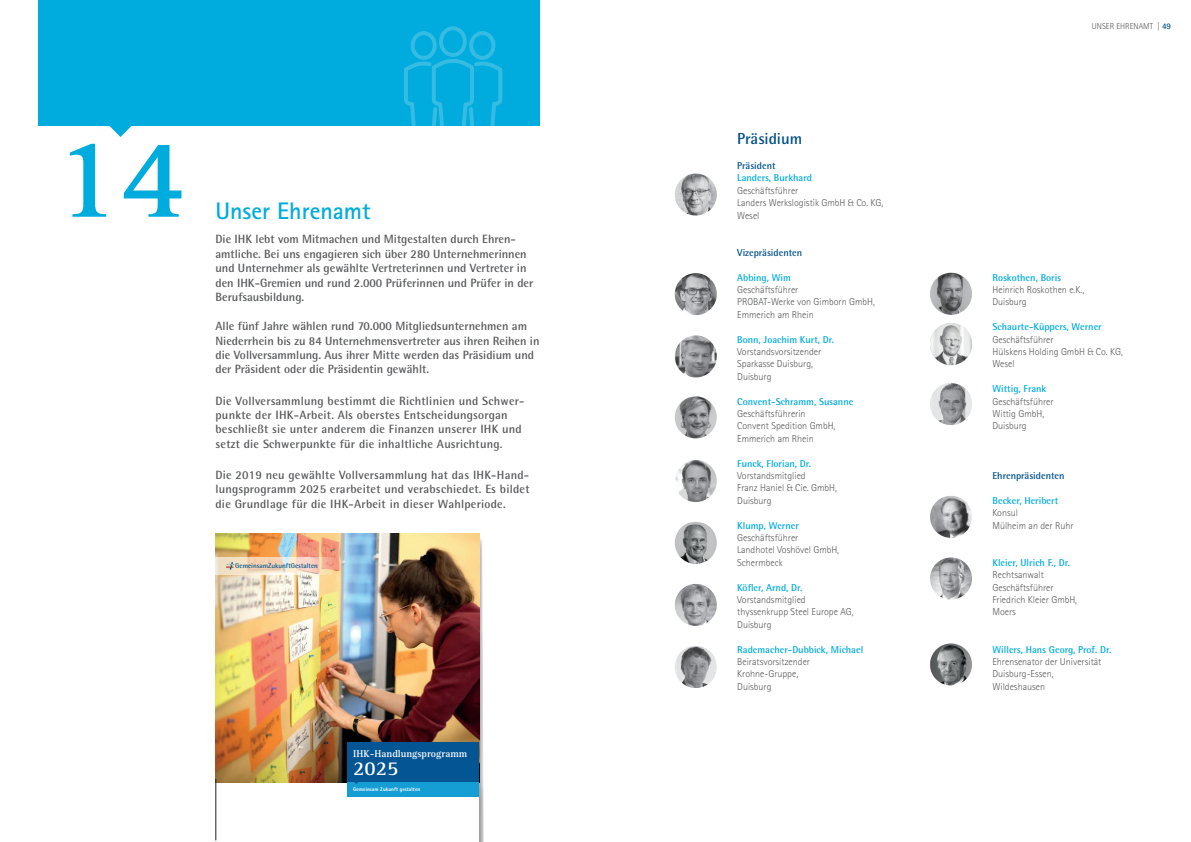
<style>
.page{position:relative;width:1191px;height:842px;background:#fff}
.page>*{position:absolute;margin:0;border:0;box-sizing:border-box;transform-origin:0 0}
.t1{font:700 117.1px "Rotis Serif Pro";color:#00acdd}
.t2{font:700 24px "Rotis Sans Serif Pro";color:#00acdd}
.t3{font:700 20.3px "Rotis Serif";color:#fff}
.t4{font:700 16px "Rotis Semi Sans Pro";color:#004f8c}
.t5{font:700 12px/14.4px "Rotis Semi Sans Pro";color:#57585a}
.t6{font:700 12px/14.4px "Rotis Semi Sans Pro";letter-spacing:.02em;color:#57585a}
.t7{font:700 10.2px "Rotis Serif";color:#fff}
.t8{font:300 10px/12.4px "Rotis Sans Serif Pro";color:#57585a}
.t9{font:700 10px "Rotis Semi Sans Pro";color:#00acdd}
.t10{font:700 10px "Rotis Semi Sans Pro";color:#004f8c}
.t11{font:300 8.5px "Rotis Sans Serif Pro";color:#57585a}
.t12{font:700 6.9px "Rotis Semi Sans";color:#01538e}
.t13{font:800 5.3px "Rotis Sans Serif";letter-spacing:.01em;color:#fff}
.s1{font-weight:700;color:#004f8c}
</style>
<div class="page">
<img style="left:675px;top:335px;width:42px;height:42px;border-radius:21px">
<img style="left:675px;top:273px;width:42px;height:42px;border-radius:21px">
<img style="left:675px;top:396px;width:42px;height:42px;border-radius:21px">
<img style="left:675px;top:174px;width:42px;height:42px;border-radius:21px">
<img style="left:675px;top:460px;width:42px;height:42px">
<div style="left:675px;top:522px;width:42px;height:42px;background:#bfc0c3;border-radius:50%"></div>
<img style="left:679px;top:523px;width:33px;height:41px">
<div style="left:675px;top:646px;width:42px;height:42px;background:#e6e7e9;border-radius:50%"></div>
<img style="left:677px;top:646px;width:36px;height:42px">
<div style="left:38px;top:0;width:502px;height:125px;background:#00acdd"></div>
<svg style="left:404px;top:26px;width:99px;height:99px"></svg>
<div style="left:411px;top:31px;width:26px;height:29px;border:4px solid #6eceeb;border-radius:50%"></div>
<svg style="left:106px;top:125px;width:28px;height:12px"></svg>
<img style="left:930px;top:557px;width:42px;height:42px;border-radius:21px">
<img style="left:930px;top:496px;width:42px;height:42px;border-radius:21px">
<img style="left:930px;top:643px;width:42px;height:42px">
<div style="left:930px;top:383px;width:42px;height:42px;background:#e6e7e9;border-radius:50%"></div>
<img style="left:932px;top:383px;width:35px;height:42px">
<img style="left:930px;top:323px;width:42px;height:42px">
<svg style="left:215px;top:539px;width:269px;height:303px"></svg>
<div style="left:216px;top:534px;width:263px;height:308px;background:#fff"></div>
<img style="left:216px;top:534px;width:263px;height:248px">
<div style="left:347px;top:743px;width:132px;height:39px;background:#035593"></div>
<div style="left:347px;top:782px;width:132px;height:14px;background:#159ed4"></div>
<svg style="left:216px;top:557px;width:120px;height:18px;background:#f4d8bf"></svg>
<svg style="left:226px;top:562px;width:8px;height:8px"></svg>
<hr style="left:216px;top:779px;width:1px;height:61px;background:#231f20">
<img style="left:930px;top:273px;width:42px;height:42px;border-radius:20px">
<img style="left:675px;top:584px;width:41px;height:42px">
<h1 class="t1" style="left:55px;top:106px;width:132px">14</h1>
<h2 class="t2" style="left:215px;top:195px;width:157px">Unser Ehrenamt</h2>
<p class="t5" style="left:215px;top:232px;width:319px">Die IHK lebt vom Mitmachen und Mitgestalten durch Ehren&shy;amtliche. Bei uns engagieren sich über 280 Unternehmerinnen und Unternehmer als gewählte Vertreterinnen und Vertreter in den IHK-Gremien und rund 2.000 Prüferinnen und Prüfer in der Berufsausbildung.</p>
<p class="t5" style="left:215px;top:319px;width:325px">Alle fünf Jahre wählen rund 70.000 Mitgliedsunternehmen am Niederrhein bis zu 84 Unternehmensvertreter aus ihren Reihen in die Vollversammlung. Aus ihrer Mitte werden das Präsidium und der Präsident oder die Präsidentin gewählt.</p>
<p class="t6" style="left:215px;top:393px;width:311px">Die Vollversammlung bestimmt die Richtlinien und Schwer&shy;punkte der IHK-Arbeit. Als oberstes Entscheidungsorgan beschließt sie unter anderem die Finanzen unserer IHK und setzt die Schwerpunkte für die inhaltliche Ausrichtung.</p>
<p class="t5" style="left:215px;top:468px;width:315px;text-align:justify">Die 2019 neu gewählte Vollversammlung hat das IHK-Hand&shy;lungsprogramm 2025 erarbeitet und verabschiedet. Es bildet die Grundlage für die IHK-Arbeit in dieser Wahlperiode.</p>
<p class="t12" style="left:235px;top:562px;width:84px">GemeinsamZukunftGestalten</p>
<p class="t7" style="left:353px;top:748px;width:116px">IHK-Handlungsprogramm</p>
<h3 class="t3" style="left:353px;top:757px;width:47px">2025</h3>
<p class="t13" style="left:353px;top:786px;width:68px">Gemeinsam Zukunft gestalten</p>
<h3 class="t4" style="left:737px;top:129px;width:66px">Präsidium</h3>
<p class="t10" style="left:737px;top:159px;width:40px">Präsident</p>
<p class="t9" style="left:737px;top:172px;width:76px">Landers, Burkhard</p>
<p class="t8" style="left:737px;top:184px;width:148px">Geschäftsführer<br>Landers Werkslogistik GmbH &amp; Co. KG,<br>Wesel</p>
<p class="t10" style="left:737px;top:246px;width:67px">Vizepräsidenten</p>
<p class="t9" style="left:737px;top:271px;width:55px">Abbing, Wim</p>
<p class="t8" style="left:737px;top:284px;width:139px">Geschäftsführer<br>PROBAT-Werke von Gimborn GmbH,<br>Emmerich am Rhein</p>
<p class="t9" style="left:737px;top:333px;width:98px">Bonn, Joachim Kurt, Dr.</p>
<p class="t8" style="left:737px;top:346px;width:86px">Vorstandsvorsitzender<br>Sparkasse Duisburg,<br>Duisburg</p>
<p class="t9" style="left:737px;top:395px;width:118px">Convent-Schramm, Susanne</p>
<p class="t8" style="left:737px;top:408px;width:100px">Geschäftsführerin<br>Convent Spedition GmbH,<br>Emmerich am Rhein</p>
<p class="t9" style="left:737px;top:457px;width:75px">Funck, Florian, Dr.</p>
<p class="t8" style="left:737px;top:470px;width:101px">Vorstandsmitglied<br>Franz Haniel &amp; Cie. GmbH,<br>Duisburg</p>
<p class="t9" style="left:737px;top:519px;width:63px">Klump, Werner</p>
<p class="t8" style="left:737px;top:532px;width:103px">Geschäftsführer<br>Landhotel Voshövel GmbH,<br>Schermbeck</p>
<p class="t9" style="left:737px;top:581px;width:67px">Köfler, Arnd, Dr.</p>
<p class="t8" style="left:737px;top:594px;width:118px">Vorstandsmitglied thyssenkrupp Steel Europe AG,<br>Duisburg</p>
<p class="t9" style="left:737px;top:643px;width:128px">Rademacher-Dubbick, Michael</p>
<p class="t8" style="left:737px;top:656px;width:74px">Beiratsvorsitzender<br>Krohne-Gruppe,<br>Duisburg</p>
<p class="t11" style="left:1091px;top:21px;width:81px">Unser Ehrenamt | <span class="s1">49</span></p>
<p class="t9" style="left:992px;top:271px;width:70px">Roskothen, Boris</p>
<p class="t8" style="left:992px;top:284px;width:93px">Heinrich Roskothen e.K.,<br>Duisburg</p>
<p class="t9" style="left:992px;top:321px;width:111px">Schaurte-Küppers, Werner</p>
<p class="t8" style="left:992px;top:333px;width:132px">Geschäftsführer<br>H ülskens Holding GmbH &amp; Co. KG,<br>Wesel</p>
<p class="t9" style="left:992px;top:383px;width:55px">Wittig, Frank</p>
<p class="t8" style="left:992px;top:395px;width:63px">Geschäftsführer<br>Wittig GmbH,<br>Duisburg</p>
<p class="t10" style="left:992px;top:469px;width:74px">Ehrenpräsidenten</p>
<p class="t9" style="left:992px;top:494px;width:67px">Becker, Heribert</p>
<p class="t8" style="left:992px;top:507px;width:83px">Konsul<br>Mülheim an der Ruhr</p>
<p class="t9" style="left:992px;top:556px;width:79px">Kleier, Ulrich F., Dr.</p>
<p class="t8" style="left:992px;top:569px;width:86px">Rechtsanwalt<br>Geschäftsführer<br>Friedrich Kleier GmbH,<br>Moers</p>
<p class="t9" style="left:992px;top:643px;width:120px">Willers, Hans Georg, Prof. Dr.</p>
<p class="t8" style="left:992px;top:656px;width:110px">Ehrensenator der Universität<br>Duisburg-Essen,<br>Wildeshausen</p>
</div>
